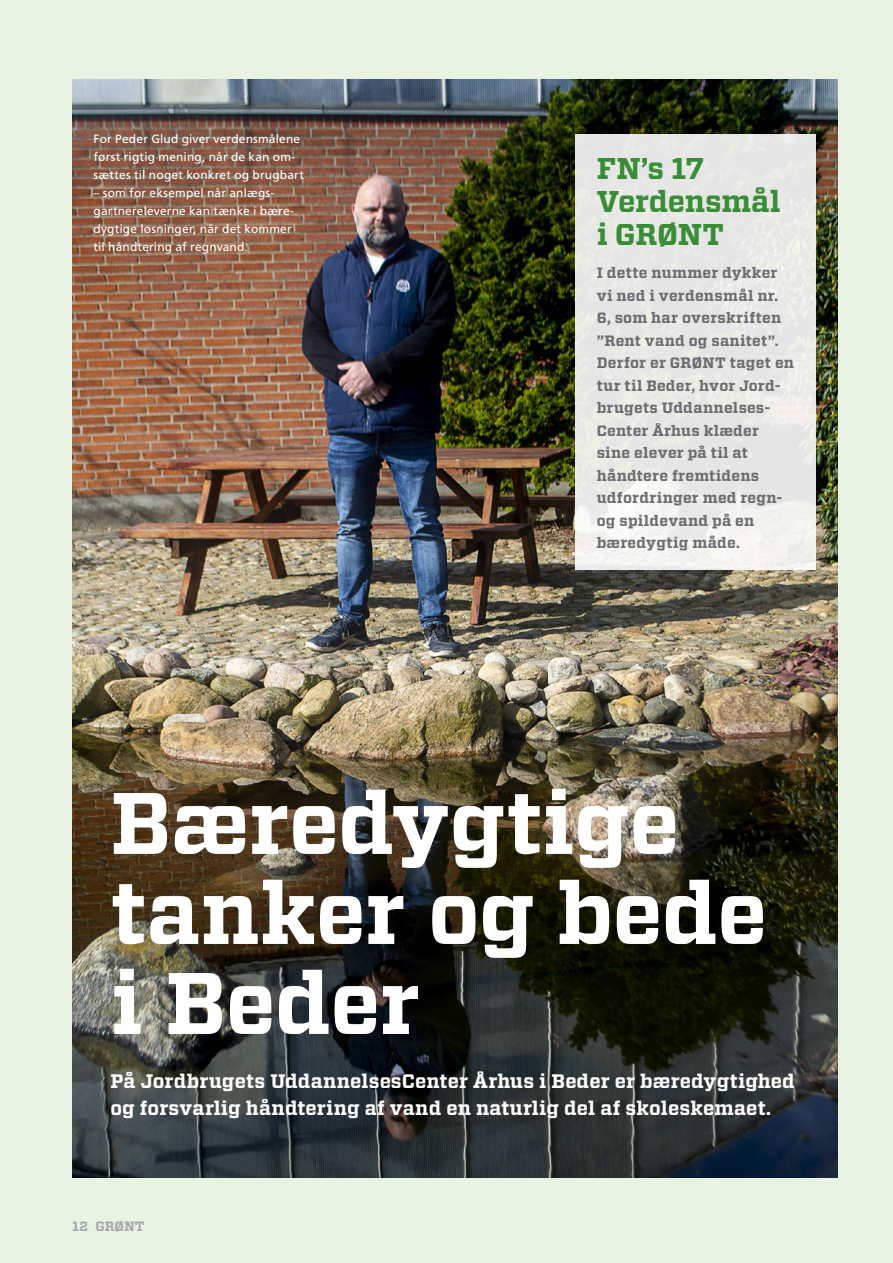
<style>
.page{position:relative;width:893px;height:1263px;background:#e9f3e3}
.page>*{position:absolute;margin:0;border:0;box-sizing:border-box;transform-origin:0 0}
.OVERSKRIFT{font:700 87px/90px "Vitesse";letter-spacing:-.01em;color:#fff}
.OVERSKRIFT_LILLE{font:700 30px/33px "Vitesse";letter-spacing:-.005em;color:#3a8d37}
.UNDERRUBRIK{font:700 19.5px/27px "Vitesse";letter-spacing:.01em;color:#fff}
.UNDERRUBRIK-2{font:700 15px/22.5px "Vitesse";letter-spacing:.02em;color:#6c6d70}
.t1{font:700 13.5px "Vitesse";color:#a8a9ad}
.BILLEDTEKST{font:12px/18px "Frutiger LT Std";letter-spacing:.015em;color:#fff}
</style>
<div class="page">
<img style="left:72px;top:80px;width:766px;height:1098px">
<div style="left:575px;top:134px;width:241px;height:435px;background:linear-gradient(to bottom,#e4e5e3,#f0efec)"></div>
<p class="BILLEDTEKST" style="left:94px;top:130px;width:212px">For Peder Glud giver verdensmålene først rigtig mening, når de kan om&shy;sættes til noget konkret og brugbart</p>
<p class="BILLEDTEKST" style="left:94px;top:184px;width:202px">– som for eksempel når anlægs&shy;gartnereleverne kan tænke i bære&shy;dygtige løsninger, når det kommer til håndtering af regnvand.</p>
<p class="OVERSKRIFT_LILLE" style="left:597px;top:152px;width:185px">FN’s 17<br>Verdensmål i GRØNT</p>
<p class="UNDERRUBRIK-2" style="left:597px;top:262px;width:199px">I dette nummer dykker vi ned i verdensmål nr.<br>6, som har overskriften ”Rent vand og sanitet”.<br>Derfor er GRØNT taget en tur til Beder, hvor Jord&shy;brugets Uddannelses-<br>Center Århus klæder sine elever på til at håndtere fremtidens udfordringer med regn&shy;og spildevand på en bæredygtig måde.</p>
<p class="OVERSKRIFT" style="left:111px;top:780px;width:658px">Bæredygtige tanker og bede i Beder</p>
<p class="UNDERRUBRIK" style="left:111px;top:1068px;width:686px">På Jordbrugets UddannelsesCenter Århus i Beder er bæredygtighed og forsvarlig håndtering af vand en naturlig del af skoleskemaet.</p>
<p class="t1" style="left:72px;top:1217px;width:74px">12 GRØNT</p>
</div>
